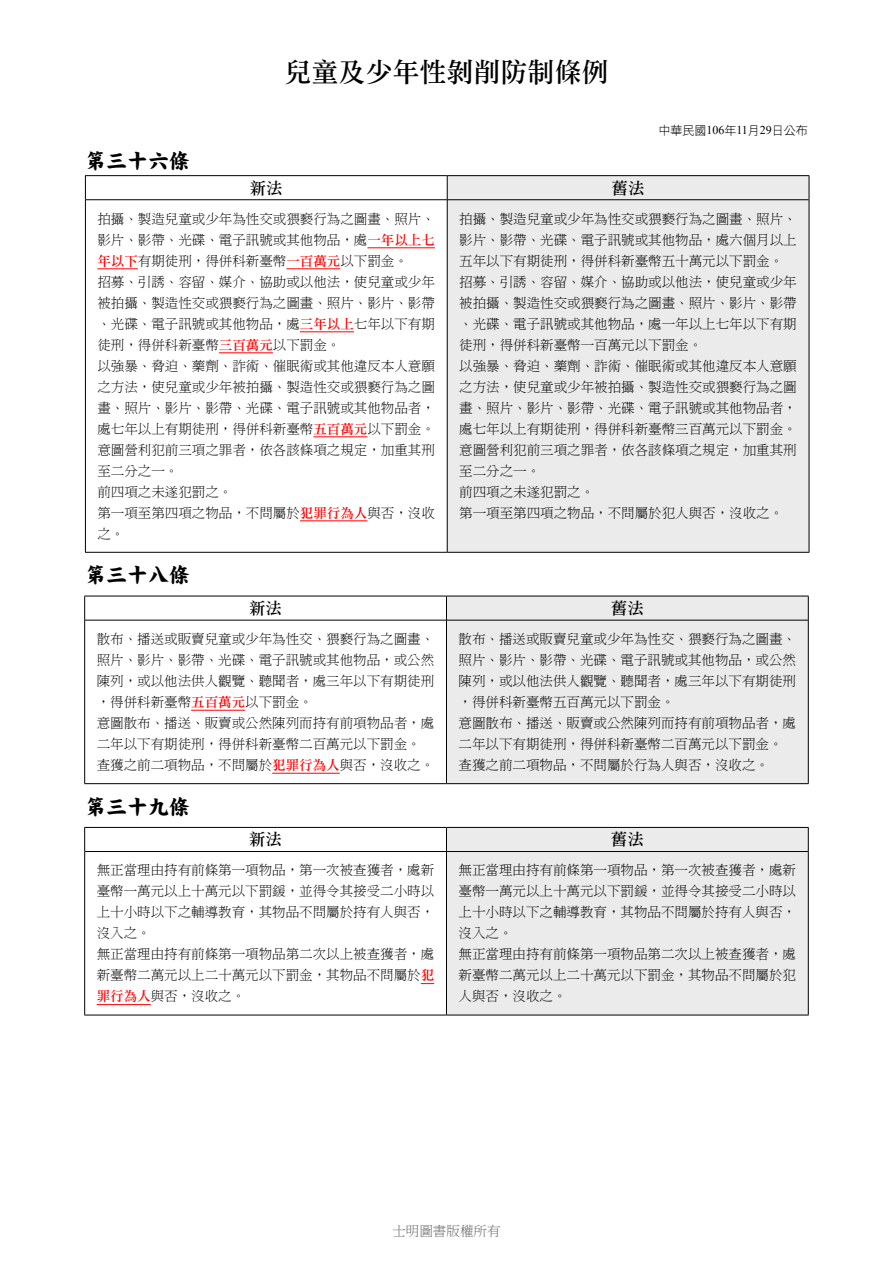
<style>
.page{position:relative;width:893px;height:1263px;background:#fff}
.page>*{position:absolute;margin:0;border:0;box-sizing:border-box;transform-origin:0 0}
.法規名{font:27px "DF Li Song W5 WIN BF";color:#000}
.條號{font:21px "DF Kai W14 WIN BF";color:#000}
.表格標題{font:16.5px "DF Li Song W5 WIN BF";color:#000}
.條文{font:13.5px/21px "DF Ming W3 WIN BF";color:#000;text-align:justify}
.t1{font:13.5px "DF Ming W3 WIN BF";color:#646464}
.修法日期{font:12px "DF Hei W3 WIN BF";color:#000}
.s1{font-family:"Times New Roman"}
.s2{font-family:"DF Li Song W5 WIN BF";color:#f00}
</style>
<div class="page">
<div style="left:448px;top:176px;width:361px;height:376px;background:#ebebeb"></div>
<hr style="left:85px;top:175px;width:362px;height:1px;background:#000">
<svg style="left:85px;top:176px;width:1px;height:24px"></svg>
<hr style="left:447px;top:175px;width:362px;height:1px;background:#000">
<svg style="left:809px;top:176px;width:1px;height:24px"></svg>
<hr style="left:85px;top:200px;width:1px;height:352px;background:#000">
<hr style="left:809px;top:200px;width:1px;height:352px;background:#000">
<hr style="left:85px;top:552px;width:362px;height:1px;background:#000">
<hr style="left:447px;top:552px;width:362px;height:1px;background:#000">
<svg style="left:447px;top:176px;width:1px;height:23px"></svg>
<hr style="left:86px;top:199px;width:361px;height:1px;background:#000">
<hr style="left:447px;top:199px;width:362px;height:1px;background:#000">
<hr style="left:447px;top:200px;width:1px;height:352px;background:#000">
<hr style="left:367px;top:247px;width:68px;height:1px;background:#f00">
<hr style="left:97px;top:268px;width:41px;height:1px;background:#f00">
<hr style="left:286px;top:268px;width:54px;height:1px;background:#f00">
<hr style="left:300px;top:331px;width:54px;height:1px;background:#f00">
<hr style="left:219px;top:352px;width:54px;height:1px;background:#f00">
<hr style="left:313px;top:436px;width:54px;height:1px;background:#f00">
<hr style="left:300px;top:520px;width:67px;height:1px;background:#f00">
<div style="left:447px;top:597px;width:361px;height:186px;background:#ebebeb"></div>
<hr style="left:84px;top:596px;width:362px;height:1px;background:#000">
<svg style="left:84px;top:596px;width:1px;height:24px"></svg>
<hr style="left:446px;top:596px;width:363px;height:1px;background:#000">
<svg style="left:808px;top:596px;width:1px;height:24px"></svg>
<hr style="left:84px;top:620px;width:1px;height:163px;background:#000">
<hr style="left:808px;top:620px;width:1px;height:163px;background:#000">
<hr style="left:84px;top:783px;width:362px;height:1px;background:#000">
<hr style="left:446px;top:783px;width:363px;height:1px;background:#000">
<svg style="left:446px;top:596px;width:1px;height:24px"></svg>
<hr style="left:85px;top:620px;width:361px;height:1px;background:#000">
<hr style="left:446px;top:620px;width:362px;height:1px;background:#000">
<hr style="left:446px;top:620px;width:1px;height:163px;background:#000">
<hr style="left:191px;top:710px;width:54px;height:1px;background:#f00">
<hr style="left:272px;top:773px;width:68px;height:1px;background:#f00">
<div style="left:447px;top:828px;width:361px;height:187px;background:#ebebeb"></div>
<hr style="left:84px;top:827px;width:362px;height:1px;background:#000">
<svg style="left:84px;top:828px;width:1px;height:23px"></svg>
<hr style="left:446px;top:827px;width:363px;height:1px;background:#000">
<svg style="left:808px;top:828px;width:1px;height:23px"></svg>
<hr style="left:84px;top:851px;width:1px;height:164px;background:#000">
<hr style="left:808px;top:851px;width:1px;height:164px;background:#000">
<hr style="left:84px;top:1015px;width:362px;height:1px;background:#000">
<hr style="left:446px;top:1015px;width:363px;height:1px;background:#000">
<svg style="left:446px;top:828px;width:1px;height:23px"></svg>
<hr style="left:85px;top:851px;width:361px;height:1px;background:#000">
<hr style="left:446px;top:851px;width:362px;height:1px;background:#000">
<hr style="left:446px;top:852px;width:1px;height:163px;background:#000">
<svg style="left:421px;top:983px;width:13px;height:1px"></svg>
<hr style="left:97px;top:1004px;width:54px;height:1px;background:#f00">
<p class="條號" style="left:85px;top:150px;width:106px">第三十六條</p>
<p class="法規名" style="left:284px;top:58px;width:326px">兒童及少年性剝削防制條例</p>
<p class="修法日期" style="left:658px;top:124px;width:151px">中華民國<span class="s1">106</span>年<span class="s1">11</span>月<span class="s1">29</span>日公布</p>
<p class="表格標題" style="left:250px;top:179px;width:34px">新法</p>
<p class="表格標題" style="left:612px;top:179px;width:34px">舊法</p>
<p class="條文" style="left:97px;top:208px;width:339px">拍攝、製造兒童或少年為性交或猥褻行為之圖畫、照片、影片、影帶、光碟、電子訊號或其他物品，處<span class="s2">一年以上七年以下</span>有期徒刑，得併科新臺幣<span class="s2">一百萬元</span>以下罰金。</p>
<p class="條文" style="left:97px;top:271px;width:339px">招募、引誘、容留、媒介、協助或以他法，使兒童或少年被拍攝、製造性交或猥褻行為之圖畫、照片、影片、影帶、光碟、電子訊號或其他物品，處<span class="s2">三年以上</span>七年以下有期徒刑，得併科新臺幣<span class="s2">三百萬元</span>以下罰金。</p>
<p class="條文" style="left:97px;top:355px;width:339px">以強暴、脅迫、藥劑、詐術、催眠術或其他違反本人意願之方法，使兒童或少年被拍攝、製造性交或猥褻行為之圖畫、照片、影片、影帶、光碟、電子訊號或其他物品者，處七年以上有期徒刑，得併科新臺幣<span class="s2">五百萬元</span>以下罰金。</p>
<p class="條文" style="left:97px;top:439px;width:339px">意圖營利犯前三項之罪者，依各該條項之規定，加重其刑至二分之一。</p>
<p class="條文" style="left:97px;top:481px;width:136px">前四項之未遂犯罰之。</p>
<p class="條文" style="left:97px;top:502px;width:339px">第一項至第四項之物品，不問屬於<span class="s2">犯罪行為人</span>與否，沒收之。</p>
<p class="條文" style="left:459px;top:208px;width:339px">拍攝、製造兒童或少年為性交或猥褻行為之圖畫、照片、影片、影帶、光碟、電子訊號或其他物品，處六個月以上五年以下有期徒刑，得併科新臺幣五十萬元以下罰金。</p>
<p class="條文" style="left:459px;top:271px;width:339px">招募、引誘、容留、媒介、協助或以他法，使兒童或少年被拍攝、製造性交或猥褻行為之圖畫、照片、影片、影帶、光碟、電子訊號或其他物品，處一年以上七年以下有期徒刑，得併科新臺幣一百萬元以下罰金。</p>
<p class="條文" style="left:459px;top:355px;width:339px">以強暴、脅迫、藥劑、詐術、催眠術或其他違反本人意願之方法，使兒童或少年被拍攝、製造性交或猥褻行為之圖畫、照片、影片、影帶、光碟、電子訊號或其他物品者，處七年以上有期徒刑，得併科新臺幣三百萬元以下罰金。</p>
<p class="條文" style="left:459px;top:439px;width:339px">意圖營利犯前三項之罪者，依各該條項之規定，加重其刑至二分之一。</p>
<p class="條文" style="left:459px;top:481px;width:136px">前四項之未遂犯罰之。</p>
<p class="條文" style="left:459px;top:502px;width:325px">第一項至第四項之物品，不問屬於犯人與否，沒收之。</p>
<p class="條號" style="left:85px;top:564px;width:106px">第三十八條</p>
<p class="表格標題" style="left:249px;top:600px;width:34px">新法</p>
<p class="表格標題" style="left:611px;top:600px;width:34px">舊法</p>
<p class="條文" style="left:97px;top:628px;width:339px">散布、播送或販賣兒童或少年為性交、猥褻行為之圖畫、照片、影片、影帶、光碟、電子訊號或其他物品，或公然陳列，或以他法供人觀覽、聽聞者，處三年以下有期徒刑，得併科新臺幣<span class="s2">五百萬元</span>以下罰金。</p>
<p class="條文" style="left:97px;top:712px;width:339px">意圖散布、播送、販賣或公然陳列而持有前項物品者，處二年以下有期徒刑，得併科新臺幣二百萬元以下罰金。</p>
<p class="條文" style="left:97px;top:754px;width:339px">查獲之前二項物品，不問屬於<span class="s2">犯罪行為人</span>與否，沒收之。</p>
<p class="條文" style="left:458px;top:628px;width:339px">散布、播送或販賣兒童或少年為性交、猥褻行為之圖畫、照片、影片、影帶、光碟、電子訊號或其他物品，或公然陳列，或以他法供人觀覽、聽聞者，處三年以下有期徒刑，得併科新臺幣五百萬元以下罰金。</p>
<p class="條文" style="left:458px;top:712px;width:339px">意圖散布、播送、販賣或公然陳列而持有前項物品者，處二年以下有期徒刑，得併科新臺幣二百萬元以下罰金。</p>
<p class="條文" style="left:458px;top:754px;width:312px">查獲之前二項物品，不問屬於行為人與否，沒收之。</p>
<p class="條號" style="left:85px;top:796px;width:106px">第三十九條</p>
<p class="表格標題" style="left:249px;top:831px;width:34px">新法</p>
<p class="表格標題" style="left:611px;top:831px;width:34px">舊法</p>
<p class="條文" style="left:97px;top:860px;width:339px">無正當理由持有前條第一項物品，第一次被查獲者，處新臺幣一萬元以上十萬元以下罰鍰，並得令其接受二小時以上十小時以下之輔導教育，其物品不問屬於持有人與否，沒入之。</p>
<p class="條文" style="left:97px;top:944px;width:339px">無正當理由持有前條第一項物品第二次以上被查獲者，處新臺幣二萬元以上二十萬元以下罰金，其物品不問屬於<span class="s2">犯罪行為人</span>與否，沒收之。</p>
<p class="條文" style="left:458px;top:860px;width:339px">無正當理由持有前條第一項物品，第一次被查獲者，處新臺幣一萬元以上十萬元以下罰鍰，並得令其接受二小時以上十小時以下之輔導教育，其物品不問屬於持有人與否，沒入之。</p>
<p class="條文" style="left:458px;top:944px;width:339px">無正當理由持有前條第一項物品第二次以上被查獲者，處新臺幣二萬元以上二十萬元以下罰金，其物品不問屬於犯人與否，沒收之。</p>
<p class="t1" style="left:392px;top:1224px;width:109px">士明圖書版權所有</p>
</div>
